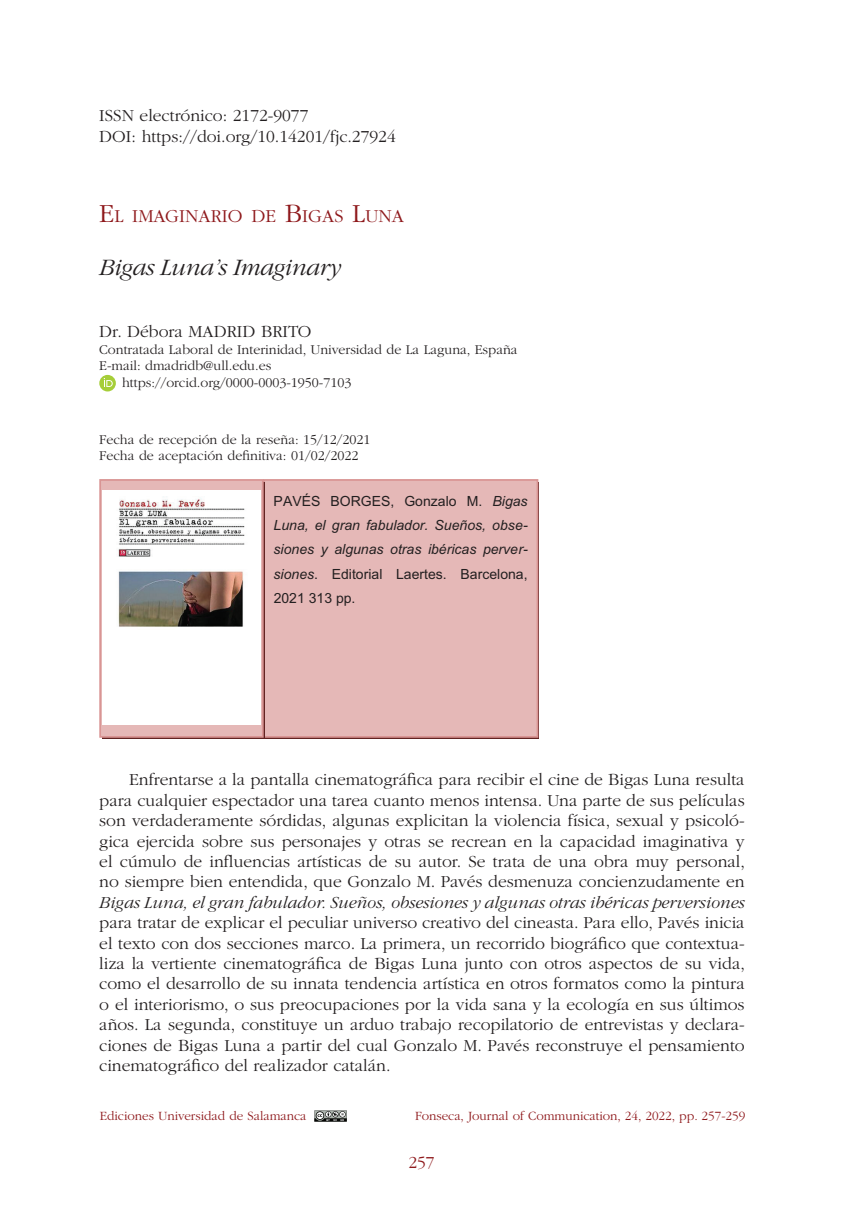
<style>
.page{position:relative;width:844px;height:1211px;background:#fff}
.page>*{position:absolute;margin:0;border:0;box-sizing:border-box;transform-origin:0 0}
.Article_Title_2{font:italic 300 24.5px "ITC Garamond Std";letter-spacing:-.02em;color:#231f20}
.Article_Title_1{font:300 19.07px "ITC Garamond Std";color:#8e181b}
.TX{font:300 17.5px/20.5px "ITC Garamond Std";color:#231f20;text-align:justify}
.TX1{font:300 17.5px "ITC Garamond Std";color:#231f20}
.Article_AU{font:300 17.5px "ITC Garamond Std";color:#231f20}
.t1{font:300 17.5px "ITC Garamond Std";color:#8e181b}
.image{font:italic 14px/24.2px "Arial";color:#231f20;text-align:justify}
.Article_AFF{font:300 14px "ITC Garamond Std";color:#231f20}
.TX1_END{font:300 14px "ITC Garamond Std";color:#231f20}
.TX1_END_F{font:300 14px "ITC Garamond Std";color:#231f20}
.t2{font:300 13.12px "ITC Garamond Std";color:#8e181b}
.s1{font-size:27.12px}
.s2{font-style:normal}
.s3{font-style:italic}
</style>
<div class="page">
<svg style="left:314px;top:1110px;width:33px;height:12px"></svg>
<div style="left:264px;top:480px;width:273px;height:257px;background:#e5b8b7"></div>
<div style="left:263px;top:479px;width:275px;height:258px;border:2px solid #d99594"></div>
<div style="left:100px;top:480px;width:163px;height:257px;background:#e5b8b7"></div>
<div style="left:99px;top:479px;width:164px;height:258px;border:2px solid #d99594"></div>
<img style="left:102px;top:490px;width:159px;height:234px">
<div style="left:99px;top:375px;width:17px;height:16px;background:#a6ce39;border-radius:50%"></div>
<svg style="left:104px;top:378px;width:9px;height:9px"></svg>
<p class="TX1" style="left:99px;top:107px;width:211px">ISSN electrónico: 2172-9077</p>
<p class="TX1" style="left:99px;top:127px;width:298px">DOI: https://doi.org/10.14201/fjc.27924</p>
<p class="Article_Title_1" style="left:99px;top:205px;width:306px"><span class="s1">E</span>L IMAGINARIO DE <span class="s1">B</span>IGAS <span class="s1">L</span>UNA</p>
<p class="Article_Title_2" style="left:99px;top:253px;width:243px">Bigas Luna’s Imaginary</p>
<p class="Article_AU" style="left:99px;top:322px;width:214px">Dr. Débora MADRID BRITO</p>
<p class="Article_AFF" style="left:99px;top:342px;width:420px">Contratada Laboral de Interinidad, Universidad de La Laguna, España</p>
<p class="Article_AFF" style="left:99px;top:358px;width:173px">E-mail: dmadridb@ull.edu.es</p>
<p class="Article_AFF" style="left:122px;top:375px;width:231px">https://orcid.org/0000-0003-1950-7103</p>
<p class="TX1_END_F" style="left:99px;top:432px;width:272px">Fecha de recepción de la reseña: 15/12/2021</p>
<p class="TX1_END" style="left:99px;top:448px;width:260px">Fecha de aceptación definitiva: 01/02/2022</p>
<p class="image" style="left:273px;top:489px;width:255px"><span class="s2">PAVÉS BORGES, Gonzalo M.</span> Bigas Luna, el gran fabulador. Sueños, obse&shy;siones y algunas otras ibéricas perver&shy;siones<span class="s2">. Editorial Laertes. Barcelona, 2021 313 pp.</span></p>
<p class="TX" style="left:99px;top:769px;width:647px;text-indent:30px">Enfrentarse a la pantalla cinematográfica para recibir el cine de Bigas Luna resulta para cualquier espectador una tarea cuanto menos intensa. Una parte de sus películas son verdaderamente sórdidas, algunas explicitan la violencia física, sexual y psicoló&shy;gica ejercida sobre sus personajes y otras se recrean en la capacidad imaginativa y el cúmulo de influencias artísticas de su autor. Se trata de una obra muy personal, no siempre bien entendida, que Gonzalo M. Pavés desmenuza concienzudamente en <span class="s3">Bigas Luna, el gran fabulador. Sueños, obsesiones y algunas otras ibéricas perversiones </span>para tratar de explicar el peculiar universo creativo del cineasta. Para ello, Pavés inicia el texto con dos secciones marco. La primera, un recorrido biográfico que contextua&shy;liza la vertiente cinematográfica de Bigas Luna junto con otros aspectos de su vida, como el desarrollo de su innata tendencia artística en otros formatos como la pintura o el interiorismo, o sus preocupaciones por la vida sana y la ecología en sus últimos años. La segunda, constituye un arduo trabajo recopilatorio de entrevistas y declara&shy;ciones de Bigas Luna a partir del cual Gonzalo M. Pavés reconstruye el pensamiento cinematográfico del realizador catalán.</p>
<p class="t2" style="left:100px;top:1108px;width:208px">Ediciones Universidad de Salamanca</p>
<p class="t2" style="left:415px;top:1108px;width:331px">Fonseca, Journal of Communication, 24, 2022, pp. 257-259</p>
<p class="t1" style="left:408px;top:1152px;width:28px">257</p>
</div>
